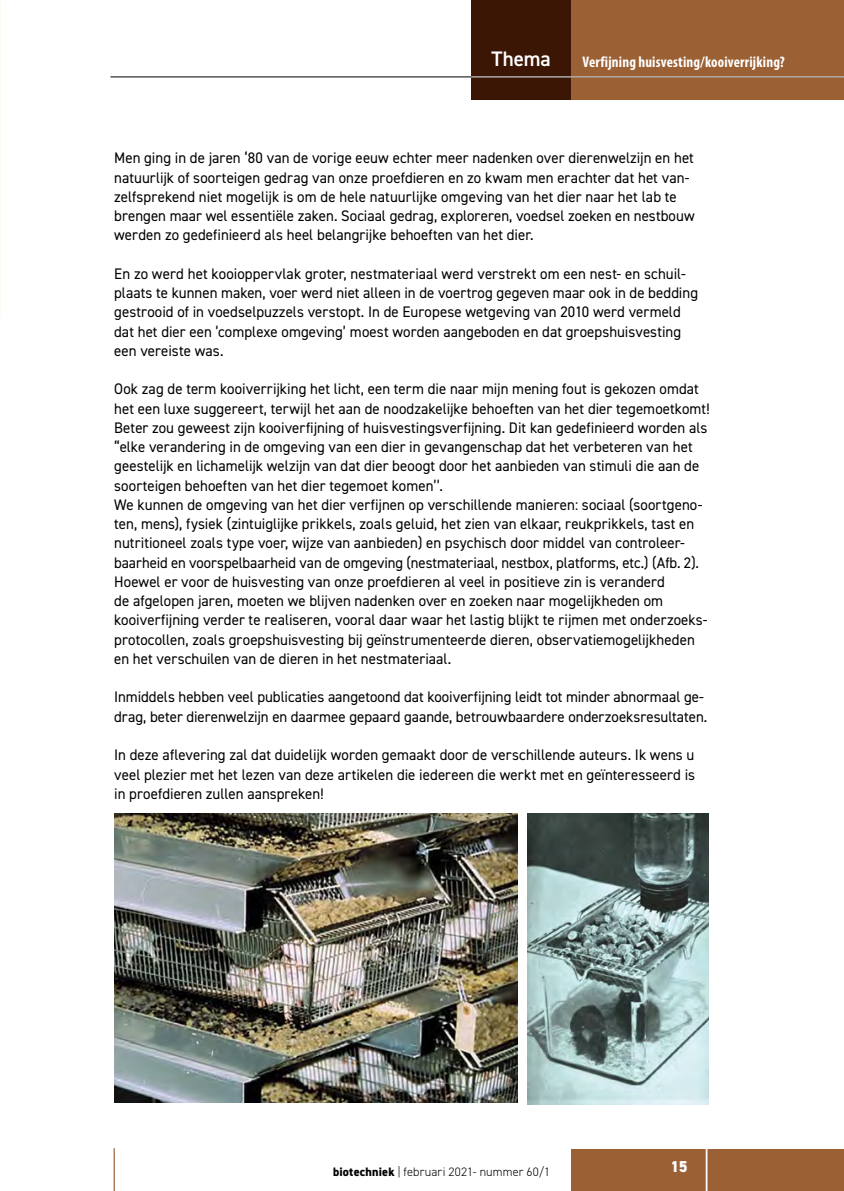
<style>
.page{position:relative;width:844px;height:1191px;background:#fff}
.page>*{position:absolute;margin:0;border:0;box-sizing:border-box;transform-origin:0 0}
.t1{font:600 21px "DIN2014";letter-spacing:-.005em;color:#fff}
.t2{font:800 15.75px "DIN2014";color:#fff}
.t3{font:15.4px/19.2px "DIN2014";letter-spacing:.005em;color:#000}
.t4{font:700 condensed 15.4px "Myriad Pro";letter-spacing:.015em;color:#fff}
.t5{font:300 12.25px "DIN2014";letter-spacing:.01em;color:#000}
.s1{font-weight:800}
</style>
<div class="page">
<div style="left:570px;top:1149px;width:273px;height:42px;background:#9b6034"></div>
<hr style="left:705px;top:1148px;width:2px;height:43px;background:#fff">
<hr style="left:114px;top:1148px;width:1px;height:43px;background:#854214">
<div style="left:471px;top:0;width:372px;height:99px;background:#9b6034"></div>
<div style="left:471px;top:0;width:99px;height:99px;background:#3c1605"></div>
<hr style="left:110px;top:76px;width:733px;height:1px;background:#000">
<hr style="left:471px;top:76px;width:372px;height:1px;background:#fff">
<img style="left:0;top:0;width:1px;height:317px">
<img style="left:114px;top:814px;width:403px;height:288px">
<img style="left:527px;top:814px;width:181px;height:290px">
<h1 class="t1" style="left:491px;top:45px;width:61px">Thema</h1>
<p class="t4" style="left:582px;top:52px;width:204px">Verfijning huisvesting/kooiverrijking?</p>
<p class="t3" style="left:114px;top:148px;width:582px">Men ging in de jaren ‘80 van de vorige eeuw echter meer nadenken over dierenwelzijn en het natuurlijk of soorteigen gedrag van onze proefdieren en zo kwam men erachter dat het van&shy;zelfsprekend niet mogelijk is om de hele natuurlijke omgeving van het dier naar het lab te brengen maar wel essentiële zaken. Sociaal gedrag, exploreren, voedsel zoeken en nestbouw werden zo gedefinieerd als heel belangrijke behoeften van het dier.</p>
<p class="t3" style="left:114px;top:264px;width:585px">En zo werd het kooioppervlak groter, nestmateriaal werd verstrekt om een nest- en schuil&shy;plaats te kunnen maken, voer werd niet alleen in de voertrog gegeven maar ook in de bedding gestrooid of in voedselpuzzels verstopt. In de Europese wetgeving van 2010 werd vermeld dat het dier een ’complexe omgeving’ moest worden aangeboden en dat groepshuisvesting een vereiste was.</p>
<p class="t3" style="left:114px;top:379px;width:596px">Ook zag de term kooiverrijking het licht, een term die naar mijn mening fout is gekozen omdat het een luxe suggereert, terwijl het aan de noodzakelijke behoeften van het dier tegemoetkomt!<br>Beter zou geweest zijn kooiverfijning of huisvestingsverfijning. Dit kan gedefinieerd worden als “elke verandering in de omgeving van een dier in gevangenschap dat het verbeteren van het geestelijk en lichamelijk welzijn van dat dier beoogt door het aanbieden van stimuli die aan de soorteigen behoeften van het dier tegemoet komen’’.<br>We kunnen de omgeving van het dier verfijnen op verschillende manieren: sociaal (soortgeno&shy;ten, mens), fysiek (zintuiglijke prikkels, zoals geluid, het zien van elkaar, reukprikkels, tast en nutritioneel zoals type voer, wijze van aanbieden) en psychisch door middel van controleer&shy;baarheid en voorspelbaarheid van de omgeving (nestmateriaal, nestbox, platforms, etc.) (Afb. 2).<br>Hoewel er voor de huisvesting van onze proefdieren al veel in positieve zin is veranderd<br>de afgelopen jaren, moeten we blijven nadenken over en zoeken naar mogelijkheden om kooiverfijning verder te realiseren, vooral daar waar het lastig blijkt te rijmen met onderzoeks&shy;protocollen, zoals groepshuisvesting bij geïnstrumenteerde dieren, observatiemogelijkheden en het verschuilen van de dieren in het nestmateriaal.</p>
<p class="t3" style="left:114px;top:687px;width:594px">Inmiddels hebben veel publicaties aangetoond dat kooiverfijning leidt tot minder abnormaal ge&shy;drag, beter dierenwelzijn en daarmee gepaard gaande, betrouwbaardere onderzoeksresultaten.</p>
<p class="t3" style="left:114px;top:745px;width:582px;text-align:justify">In deze aflevering zal dat duidelijk worden gemaakt door de verschillende auteurs. Ik wens u veel plezier met het lezen van deze artikelen die iedereen die werkt met en geïnteresseerd is in proefdieren zullen aanspreken!</p>
<p class="t5" style="left:333px;top:1164px;width:218px"><span class="s1">biotechniek</span> | februari 2021- nummer 60/1</p>
<p class="t2" style="left:670px;top:1155px;width:18px">15</p>
</div>
